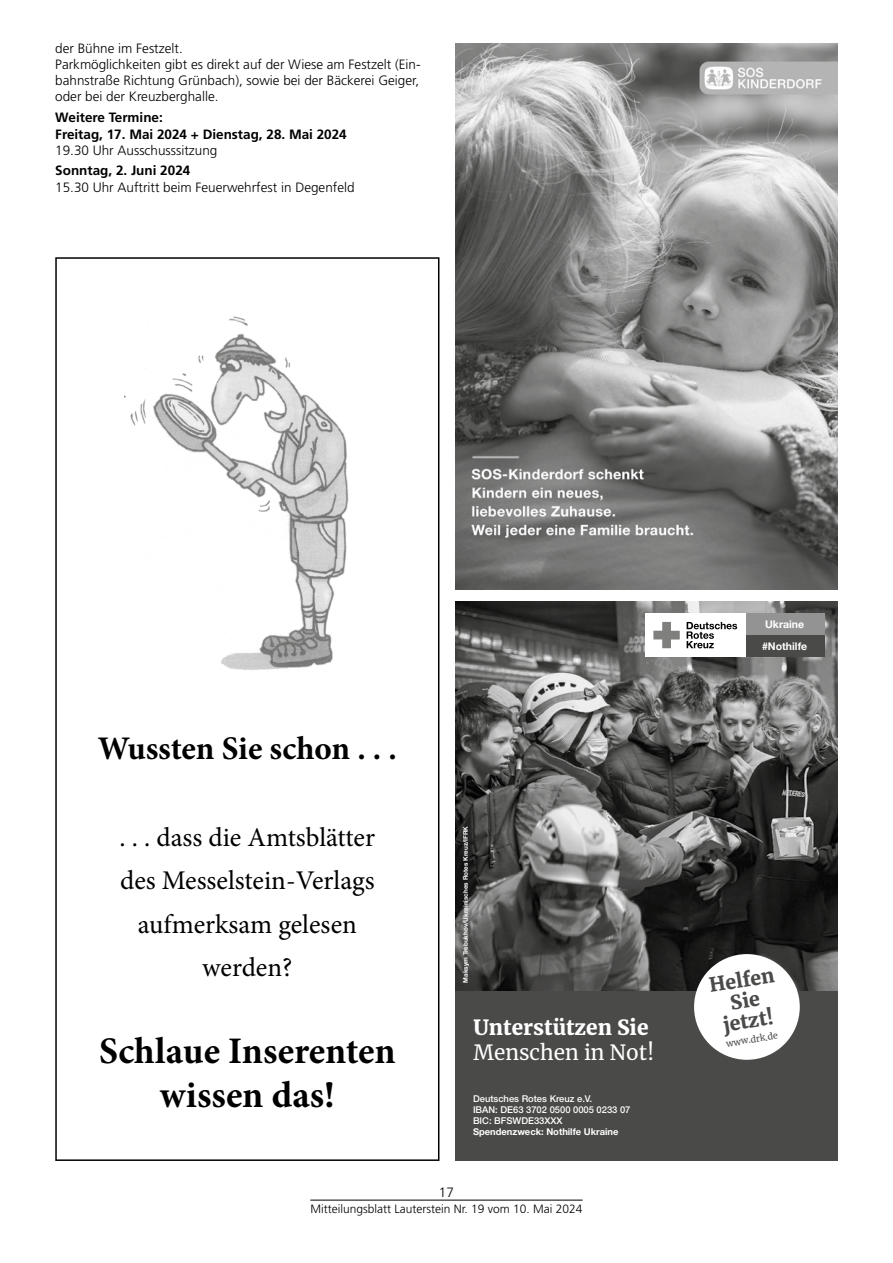
<style>
.page{position:relative;width:893px;height:1263px;background:#fff}
.page>*{position:absolute;margin:0;border:0;box-sizing:border-box;transform-origin:0 0}
.t1{font:700 37.5px/43.5px "Minion Pro";color:#000;text-align:center}
.t2{font:700 33px "Minion Pro";color:#000}
.t3{font:27px/43.5px "Minion Pro";color:#000;text-align:center}
.t4{font:900 20.7px "Merriweather";color:#fff}
.t5{font:20.7px "Merriweather";color:#fff}
.t6{font:900 19.35px/20.7px "Merriweather";color:#4a4a49;text-align:center}
.t7{font:300 13.5px/16.2px "Frutiger LT Std";color:#000}
.t8{font:700 13.5px/16.5px "Frutiger LT Std";color:#000}
.t9{font:300 12px "Frutiger LT Std";color:#000}
.t10{font:700 10.5px/21.8px "Helvetica Neue";color:#fff}
.t11{font:500 9.45px/11.2px "Helvetica Neue LT Pro";color:#fff}
.t12{font:700 9.45px "Helvetica Neue LT Pro";color:#fff}
.t13{font:8.85px "Merriweather";color:#4a4a49}
.t14{font:700 6.3px "Helvetica Neue";color:#fff}
</style>
<div class="page">
<hr style="left:310px;top:1200px;width:273px;height:1px;background:#000">
<img style="left:455px;top:44px;width:383px;height:545px">
<img style="left:455px;top:602px;width:383px;height:389px">
<div style="left:455px;top:991px;width:383px;height:170px;background:#4a4a49"></div>
<div style="left:694px;top:954px;width:106px;height:106px;background:#fff;border-radius:50%"></div>
<div style="left:744px;top:613px;width:81px;height:22px;background:#939393"></div>
<div style="left:744px;top:635px;width:81px;height:22px;background:#4a4a49"></div>
<div style="left:645px;top:613px;width:100px;height:44px;background:#fff"></div>
<svg style="left:687px;top:622px;width:50px;height:26px"></svg>
<svg style="left:653px;top:622px;width:27px;height:26px"></svg>
<img style="left:125px;top:317px;width:224px;height:353px">
<div style="left:55px;top:257px;width:384px;height:904px;border:2px solid #000"></div>
<p class="t7" style="left:55px;top:40px;width:367px">der Bühne im Festzelt.<br>Parkmöglichkeiten gibt es direkt auf der Wiese am Festzelt (Ein&shy;bahnstraße Richtung Grünbach), sowie bei der Bäckerei Geiger, oder bei der Kreuzberghalle.</p>
<p class="t8" style="left:55px;top:109px;width:293px">Weitere Termine:<br>Freitag, 17. Mai 2024 + Dienstag, 28. Mai 2024</p>
<p class="t7" style="left:55px;top:142px;width:164px">19.30 Uhr Ausschusssitzung</p>
<p class="t8" style="left:55px;top:163px;width:137px">Sonntag, 2. Juni 2024</p>
<p class="t7" style="left:55px;top:179px;width:301px">15.30 Uhr Auftritt beim Feuerwehrfest in Degenfeld</p>
<h2 class="t2" style="left:98px;top:725px;width:301px">Wussten Sie schon . . .</h2>
<h3 class="t3" style="left:120px;top:816px;width:257px">. . . dass die Amtsblätter des Messelstein-Verlags aufmerksam gelesen werden?</h3>
<h1 class="t1" style="left:99px;top:1029px;width:298px">Schlaue Inserenten wissen das!</h1>
<p class="t14" style="left:460px;top:983px;width:158px;rotate:-90deg">Maksym Trebukhov/Ukrainisches Rotes Kreuz/IFRK</p>
<h3 class="t4" style="left:473px;top:1013px;width:177px">Unterstützen Sie</h3>
<h3 class="t5" style="left:473px;top:1038px;width:183px">Menschen in Not!</h3>
<p class="t11" style="left:473px;top:1092px;width:159px">Deutsches Rotes Kreuz e.V.<br>IBAN: DE63 3702 0500 0005 0233 07<br>BIC: BFSWDE33XXX</p>
<p class="t12" style="left:473px;top:1126px;width:147px">Spendenzweck: Nothilfe Ukraine</p>
<p class="t7" style="left:439px;top:1184px;width:17px">17</p>
<p class="t9" style="left:310px;top:1202px;width:274px">Mitteilungsblatt Lauterstein Nr. 19 vom 10. Mai 2024</p>
<p class="t10" style="left:762px;top:613px;width:47px">Ukraine #Nothilfe</p>
<h3 class="t6" style="left:708px;top:974px;width:67px;rotate:-9deg">Helfen<br>Sie jetzt!</h3>
<p class="t13" style="left:725px;top:1037px;width:53px;rotate:-9deg">www.drk.de</p>
</div>
